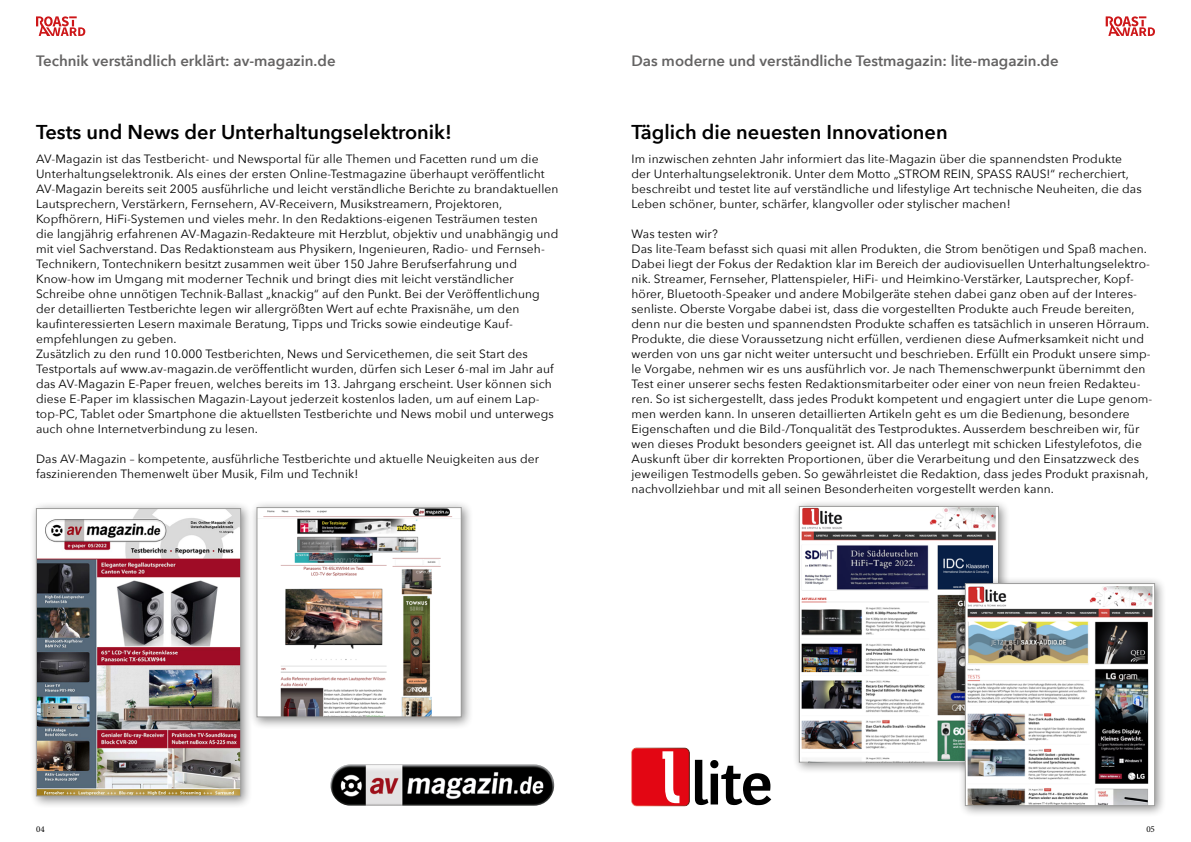
<style>
.page{position:relative;width:1191px;height:842px;background:#fff}
.page>*{position:absolute;margin:0;border:0;box-sizing:border-box;transform-origin:0 0}
.t1{font:600 20px "Avenir Next";color:#000}
.t2{font:600 15px "Avenir Next";color:#646363}
.t3{font:12px/15px "Avenir Next";letter-spacing:.01em;color:#000}
.t4{font:9px "Minion Pro";color:#000}
</style>
<div class="page">
<svg style="left:36px;top:16px;width:50px;height:20px"></svg>
<svg style="left:1105px;top:16px;width:50px;height:20px"></svg>
<div style="left:29px;top:501px;width:223px;height:306px;background:#000;opacity:.45"></div>
<img style="left:38px;top:510px;width:201px;height:284px">
<div style="left:36px;top:508px;width:205px;height:288px;border:1px solid #9d9d9c"></div>
<div style="left:249px;top:500px;width:224px;height:228px;background:#000;opacity:.45"></div>
<img style="left:259px;top:509px;width:200px;height:206px">
<div style="left:257px;top:507px;width:204px;height:210px;border:1px solid #9d9d9c"></div>
<img style="left:330px;top:764px;width:224px;height:42px">
<div style="left:791px;top:499px;width:219px;height:275px;background:#000;opacity:.45"></div>
<img style="left:801px;top:508px;width:196px;height:253px">
<div style="left:799px;top:506px;width:200px;height:257px;border:1px solid #9d9d9c"></div>
<div style="left:957px;top:576px;width:209px;height:241px;background:#000;opacity:.45"></div>
<img style="left:967px;top:585px;width:186px;height:219px">
<div style="left:965px;top:583px;width:190px;height:223px;border:1px solid #9d9d9c"></div>
<svg style="left:695px;top:760px;width:76px;height:45px"></svg>
<div style="left:629px;top:746px;width:57px;height:62px;background:#fff;opacity:.75"></div>
<div style="left:633px;top:746px;width:58px;height:62px;background:#000;opacity:.75"></div>
<svg style="left:662px;top:751px;width:17px;height:52px"></svg>
<p class="t2" style="left:36px;top:48px;width:301px">Technik verständlich erklärt: av-magazin.de</p>
<p class="t2" style="left:631px;top:48px;width:429px">Das moderne und verständliche Testmagazin: lite-magazin.de</p>
<h1 class="t1" style="left:36px;top:115px;width:417px">Tests und News der Unterhaltungselektronik!</h1>
<h1 class="t1" style="left:631px;top:115px;width:318px">Täglich die neuesten Innovationen</h1>
<p class="t3" style="left:36px;top:151px;width:524px">AV-Magazin ist das Testbericht- und Newsportal für alle Themen und Facetten rund um die Unterhaltungselektronik. Als eines der ersten Online-Testmagazine überhaupt veröffentlicht AV-Magazin bereits seit 2005 ausführliche und leicht verständliche Berichte zu brandaktuellen Lautsprechern, Verstärkern, Fernsehern, AV-Receivern, Musikstreamern, Projektoren, Kopfhörern, HiFi-Systemen und vieles mehr. In den Redaktions-eigenen Testräumen testen<br>die langjährig erfahrenen AV-Magazin-Redakteure mit Herzblut, objektiv und unabhängig und mit viel Sachverstand. Das Redaktionsteam aus Physikern, Ingenieuren, Radio- und Fernseh-Technikern, Tontechnikern besitzt zusammen weit über 150 Jahre Berufserfahrung und Know-how im Umgang mit moderner Technik und bringt dies mit leicht verständlicher Schreibe ohne unnötigen Technik-Ballast „knackig“ auf den Punkt. Bei der Veröffentlichung der detaillierten Testberichte legen wir allergrößten Wert auf echte Praxisnähe, um den kaufinteressierten Lesern maximale Beratung, Tipps und Tricks sowie eindeutige Kauf&shy;empfehlungen zu geben.<br>Zusätzlich zu den rund 10.000 Testberichten, News und Servicethemen, die seit Start des Testportals auf www.av-magazin.de veröffentlicht wurden, dürfen sich Leser 6-mal im Jahr auf das AV-Magazin E-Paper freuen, welches bereits im 13. Jahrgang erscheint. User können sich diese E-Paper im klassischen Magazin-Layout jederzeit kostenlos laden, um auf einem Lap&shy;top-PC, Tablet oder Smartphone die aktuellsten Testberichte und News mobil und unterwegs auch ohne Internetverbindung zu lesen.</p>
<p class="t3" style="left:36px;top:451px;width:504px">Das AV-Magazin – kompetente, ausführliche Testberichte und aktuelle Neuigkeiten aus der faszinierenden Themenwelt über Musik, Film und Technik!</p>
<p class="t3" style="left:631px;top:151px;width:512px">Im inzwischen zehnten Jahr informiert das lite-Magazin über die spannendsten Produkte der Unterhaltungselektronik. Unter dem Motto „STROM REIN, SPASS RAUS!“ recherchiert, beschreibt und testet lite auf verständliche und lifestylige Art technische Neuheiten, die das Leben schöner, bunter, schärfer, klangvoller oder stylischer machen!</p>
<p class="t3" style="left:631px;top:226px;width:522px">Was testen wir?<br>Das lite-Team befasst sich quasi mit allen Produkten, die Strom benötigen und Spaß machen.<br>Dabei liegt der Fokus der Redaktion klar im Bereich der audiovisuellen Unterhaltungselektro&shy;nik. Streamer, Fernseher, Plattenspieler, HiFi- und Heimkino-Verstärker, Lautsprecher, Kopf&shy;hörer, Bluetooth-Speaker und andere Mobilgeräte stehen dabei ganz oben auf der Interes&shy;senliste. Oberste Vorgabe dabei ist, dass die vorgestellten Produkte auch Freude bereiten, denn nur die besten und spannendsten Produkte schaffen es tatsächlich in unseren Hörraum.<br>Produkte, die diese Voraussetzung nicht erfüllen, verdienen diese Aufmerksamkeit nicht und werden von uns gar nicht weiter untersucht und beschrieben. Erfüllt ein Produkt unsere simp&shy;le Vorgabe, nehmen wir es uns ausführlich vor. Je nach Themenschwerpunkt übernimmt den Test einer unserer sechs festen Redaktionsmitarbeiter oder einer von neun freien Redakteu&shy;ren. So ist sichergestellt, dass jedes Produkt kompetent und engagiert unter die Lupe genom&shy;men werden kann. In unseren detaillierten Artikeln geht es um die Bedienung, besondere Eigenschaften und die Bild-/Tonqualität des Testproduktes. Ausserdem beschreiben wir, für wen dieses Produkt besonders geeignet ist. All das unterlegt mit schicken Lifestylefotos, die Auskunft über dir korrekten Proportionen, über die Verarbeitung und den Einsatzzweck des jeweiligen Testmodells geben. So gewährleistet die Redaktion, dass jedes Produkt praxisnah, nachvollziehbar und mit all seinen Besonderheiten vorgestellt werden kann.</p>
<p class="t4" style="left:36px;top:823px;width:10px">04</p>
<p class="t4" style="left:1146px;top:823px;width:10px">05</p>
</div>
